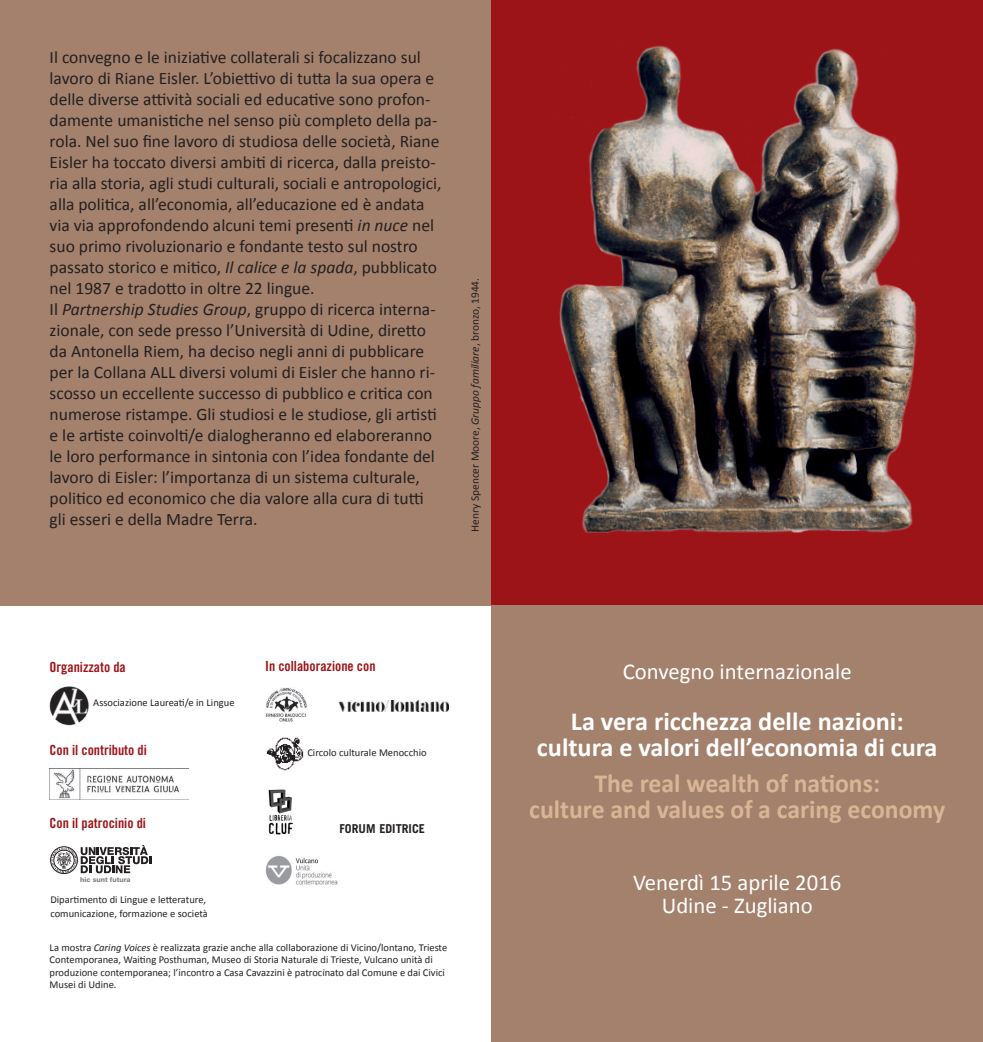
<style>
.page{position:relative;width:983px;height:1042px;background:#fff}
.page>*{position:absolute;margin:0;border:0;box-sizing:border-box;transform-origin:0 0}
.t1{font:700 26.25px/26.2px "Calibri";color:#fff;text-align:center}
.t2{font:700 26.25px/26.2px "Calibri";color:#d9b596;text-align:center}
.t3{font:22.75px/22.8px "Calibri";color:#fff;text-align:center}
.t4{font:17.5px/21px "Calibri";color:#231f20}
.t5{font:14px "Trade Gothic LT Std Bd Cn 20";color:#9c1418}
.t6{font:700 12.25px "Trade Gothic LT Std";color:#231f20}
.t7{font:11.38px "Calibri";color:#231f20}
.t8{font:10.5px/12.6px "Calibri";color:#231f20}
.t9{font:800 6.83px "Helvetica Neue LT Std";color:#808285}
.s1{font-style:italic}
</style>
<div class="page">
<div style="left:0;top:0;width:491px;height:605px;background:#a3816c"></div>
<div style="left:491px;top:0;width:491px;height:605px;background:#9c1418"></div>
<img style="left:559px;top:45px;width:358px;height:488px">
<div style="left:491px;top:605px;width:491px;height:437px;background:#a3816c"></div>
<img style="left:265px;top:687px;width:42px;height:35px">
<img style="left:266px;top:737px;width:38px;height:34px">
<img style="left:339px;top:700px;width:109px;height:11px">
<img style="left:268px;top:789px;width:25px;height:46px">
<img style="left:50px;top:686px;width:39px;height:39px">
<img style="left:50px;top:768px;width:139px;height:31px">
<div style="left:50px;top:846px;width:28px;height:28px;border:1px solid #231f20;border-radius:50%"></div>
<svg style="left:51px;top:845px;width:100px;height:28px"></svg>
<img style="left:265px;top:856px;width:73px;height:28px">
<p class="t4" style="left:50px;top:46px;width:393px">Il convegno e le iniziative collaterali si focalizzano sul lavoro di Riane Eisler. L’obiettivo di tutta la sua opera e delle diverse attività sociali ed educative sono profon&shy;damente umanistiche nel senso più completo della pa&shy;rola. Nel suo fine lavoro di studiosa delle società, Riane Eisler ha toccato diversi ambiti di ricerca, dalla preisto&shy;ria alla storia, agli studi culturali, sociali e antropologici, alla politica, all’economia, all’educazione ed è andata via via approfondendo alcuni temi presenti <span class="s1">in nuce</span> nel suo primo rivoluzionario e fondante testo sul nostro passato storico e mitico, <span class="s1">Il calice e la spada</span>, pubblicato nel 1987 e tradotto in oltre 22 lingue.<br>Il <span class="s1">Partnership Studies Group</span>, gruppo di ricerca interna&shy;zionale, con sede presso l’Università di Udine, diretto da Antonella Riem, ha deciso negli anni di pubblicare per la Collana ALL diversi volumi di Eisler che hanno ri&shy;scosso un eccellente successo di pubblico e critica con numerose ristampe. Gli studiosi e le studiose, gli artisti e le artiste coinvolti/e dialogheranno ed elaboreranno le loro performance in sintonia con l’idea fondante del lavoro di Eisler: l’importanza di un sistema culturale, politico ed economico che dia valore alla cura di tutti gli esseri e della Madre Terra.</p>
<p class="t7" style="left:467px;top:532px;width:255px;rotate:-90deg">Henry Spencer Moore, <span class="s1">Gruppo familiare</span>, bronzo, 1944.</p>
<p class="t5" style="left:50px;top:658px;width:78px">Organizzato da</p>
<p class="t8" style="left:93px;top:696px;width:143px">Associazione Laureati/e in Lingue</p>
<p class="t5" style="left:50px;top:741px;width:99px">Con il contributo di</p>
<p class="t5" style="left:50px;top:814px;width:98px">Con il patrocinio di</p>
<p class="t9" style="left:80px;top:875px;width:52px">hic sunt futura</p>
<p class="t8" style="left:50px;top:893px;width:159px;line-height:14px">Dipartimento di Lingue e letterature, comunicazione, formazione e società</p>
<p class="t5" style="left:265px;top:657px;width:112px">In collaborazione con</p>
<p class="t8" style="left:307px;top:746px;width:121px">Circolo culturale Menocchio</p>
<p class="t6" style="left:339px;top:821px;width:87px">FORUM EDITRICE</p>
<p class="t8" style="left:50px;top:941px;width:399px">La mostra <span class="s1">Caring Voices</span> è realizzata grazie anche alla collaborazione di Vicino/lontano, Trieste Contemporanea, Waiting Posthuman, Museo di Storia Naturale di Trieste, Vulcano unità di produzione contemporanea; l’incontro a Casa Cavazzini è patrocinato dal Comune e dai Civici Musei di Udine.</p>
<h2 class="t3" style="left:622px;top:660px;width:230px">Convegno internazionale</h2>
<h1 class="t1" style="left:536px;top:708px;width:402px">La vera ricchezza delle nazioni: cultura e valori dell’economia di cura</h1>
<h1 class="t2" style="left:529px;top:770px;width:417px">The real wealth of nations:<br>culture and values of a caring economy</h1>
<h2 class="t3" style="left:632px;top:871px;width:210px">Venerdì 15 aprile 2016<br>Udine - Zugliano</h2>
</div>
